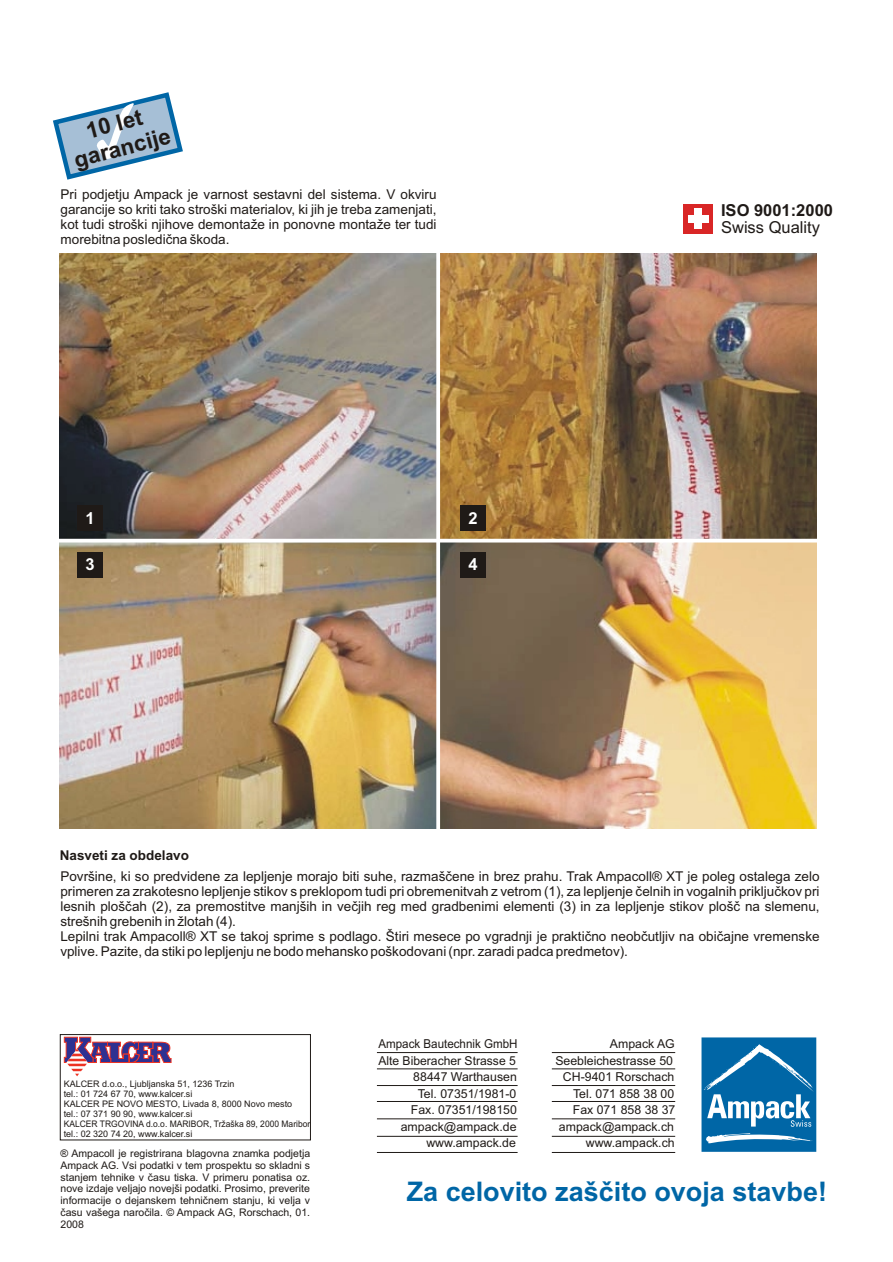
<style>
.page{position:relative;width:893px;height:1262px;background:#fff}
.page>*{position:absolute;margin:0;border:0;box-sizing:border-box;transform-origin:0 0}
.t1{font:700 27px "Arial";color:#0066a6}
.t2{font:700 22.5px/25px "Arial";color:#1f1a17;text-align:center}
.t3{font:700 16.5px "Arial";color:#1f1a17}
.t4{font:16.5px "Arial";color:#1f1a17}
.t5{font:700 16.5px "Arial";color:#fff}
.t6{font:13.5px/15.1px "Arial";color:#1f1a17}
.t7{font:700 13.5px "Arial";color:#1f1a17}
.t8{font:12.3px/16.5px "Arial";color:#1f1a17;text-align:right;scale:.94 1}
.t9{font:12.3px/16.5px "Arial";color:#1f1a17;text-align:right}
.t10{font:10.5px/11.7px "Arial";color:#1f1a17;text-align:justify}
.t11{font:9px/10.1px "Arial";color:#1f1a17}
</style>
<div class="page">
<img style="left:60px;top:254px;width:756px;height:574px">
<div style="left:77px;top:506px;width:25px;height:25px;background:#1f1a17"></div>
<div style="left:460px;top:506px;width:25px;height:25px;background:#1f1a17"></div>
<div style="left:460px;top:552px;width:25px;height:25px;background:#1f1a17"></div>
<div style="left:683px;top:204px;width:29px;height:29px;background:#d92626"></div>
<div style="left:694px;top:208px;width:7px;height:20px;background:#fff"></div>
<div style="left:688px;top:215px;width:20px;height:7px;background:#fff"></div>
<svg style="left:53px;top:92px;width:130px;height:88px"></svg>
<div style="left:77px;top:552px;width:25px;height:25px;background:#1f1a17"></div>
<svg style="left:436px;top:253px;width:4px;height:576px"></svg>
<hr style="left:35px;top:539px;width:788px;height:3px;background:#fff">
<div style="left:701px;top:1037px;width:115px;height:114px;background:#0066a6"></div>
<svg style="left:706px;top:1133px;width:107px;height:10px"></svg>
<svg style="left:703px;top:1044px;width:110px;height:82px"></svg>
<hr style="left:552px;top:1136px;width:123px;height:1px;background:#1f1a17">
<hr style="left:552px;top:1152px;width:123px;height:1px;background:#1f1a17">
<hr style="left:552px;top:1118px;width:123px;height:1px;background:#1f1a17">
<hr style="left:552px;top:1101px;width:123px;height:1px;background:#1f1a17">
<hr style="left:552px;top:1085px;width:123px;height:1px;background:#1f1a17">
<hr style="left:552px;top:1068px;width:123px;height:1px;background:#1f1a17">
<hr style="left:552px;top:1052px;width:123px;height:1px;background:#1f1a17">
<hr style="left:377px;top:1136px;width:140px;height:1px;background:#1f1a17">
<hr style="left:377px;top:1152px;width:140px;height:1px;background:#1f1a17">
<hr style="left:377px;top:1118px;width:140px;height:1px;background:#1f1a17">
<hr style="left:377px;top:1101px;width:140px;height:1px;background:#1f1a17">
<hr style="left:377px;top:1085px;width:140px;height:1px;background:#1f1a17">
<hr style="left:377px;top:1068px;width:140px;height:1px;background:#1f1a17">
<hr style="left:377px;top:1052px;width:140px;height:1px;background:#1f1a17">
<div style="left:60px;top:1034px;width:251px;height:106px;border:1px solid #1f1a17"></div>
<svg style="left:63px;top:1034px;width:109px;height:107px"></svg>
<h2 class="t2" style="left:65px;top:126px;width:100px;rotate:-15deg">10 let garancije</h2>
<p class="t6" style="left:61px;top:188px;width:377px;text-align:justify">Pri podjetju Ampack je varnost sestavni del sistema. V okviru garancije so kriti tako stroški materialov, ki jih je treba zamenjati, kot tudi stroški njihove demontaže in ponovne montaže ter tudi morebitna posledièna škoda.</p>
<p class="t5" style="left:86px;top:511px;width:11px">1</p>
<p class="t5" style="left:468px;top:511px;width:11px">2</p>
<p class="t5" style="left:468px;top:558px;width:11px">4</p>
<p class="t5" style="left:86px;top:558px;width:11px">3</p>
<p class="t7" style="left:60px;top:850px;width:131px">Nasveti za obdelavo</p>
<p class="t3" style="left:721px;top:204px;width:113px">ISO 9001:2000</p>
<p class="t4" style="left:721px;top:221px;width:101px">Swiss Quality</p>
<p class="t6" style="left:60px;top:870px;width:760px">Površine, ki so predvidene za lepljenje morajo biti suhe, razmašèene in brez prahu. Trak Ampacoll® XT je poleg ostalega zelo primeren za zrakotesno lepljenje stikov s preklopom tudi pri obremenitvah z vetrom (1), za lepljenje èelnih in vogalnih prikljuèkov pri lesnih plošèah (2), za premostitve manjših in veèjih reg med gradbenimi elementi (3) in za lepljenje stikov plošè na slemenu, strešnih grebenih in žlotah (4).<br>Lepilni trak Ampacoll® XT se takoj sprime s podlago. Štiri mesece po vgradnji je praktièno neobèutljiv na obièajne vremenske vplive. Pazite, da stiki po lepljenju ne bodo mehansko poškodovani (npr. zaradi padca predmetov).</p>
<p class="t11" style="left:64px;top:1079px;width:248px">KALCER d.o.o., Ljubljanska 51, 1236 Trzin<br>tel.: 01 724 67 70, www.kalcer.si<br>KALCER PE NOVO MESTO, Livada 8, 8000 Novo mesto<br>tel.: 07 371 90 90, www.kalcer.si<br>KALCER TRGOVINA d.o.o. MARIBOR, Tržaška 89, 2000 Maribor tel.: 02 320 74 20, www.kalcer.si</p>
<p class="t10" style="left:61px;top:1148px;width:251px">® Ampacoll je registrirana blagovna znamka podjetja Ampack AG. Vsi podatki v tem prospektu so skladni s stanjem tehnike v èasu tiska. V primeru ponatisa oz. nove izdaje veljajo novejši podatki. Prosimo, preverite informacije o dejanskem tehniènem stanju, ki velja v èasu vašega naroèila. © Ampack AG, Rorschach, 01.<br>2008</p>
<p class="t8" style="left:378px;top:1036px;width:150px">Ampack Bautechnik GmbH<br>Alte Biberacher Strasse 5<br>88447 Warthausen<br>Tel. 07351/1981-0<br>Fax. 07351/198150 ampack@ampack.de www.ampack.de</p>
<p class="t9" style="left:555px;top:1036px;width:122px">Ampack AG<br>Seebleichestrasse 50<br>CH-9401 Rorschach<br>Tel. 071 858 38 00<br>Fax 071 858 38 37 ampack@ampack.ch www.ampack.ch</p>
<h1 class="t1" style="left:406px;top:1181px;width:422px">Za celovito zašèito ovoja stavbe!</h1>
</div>
